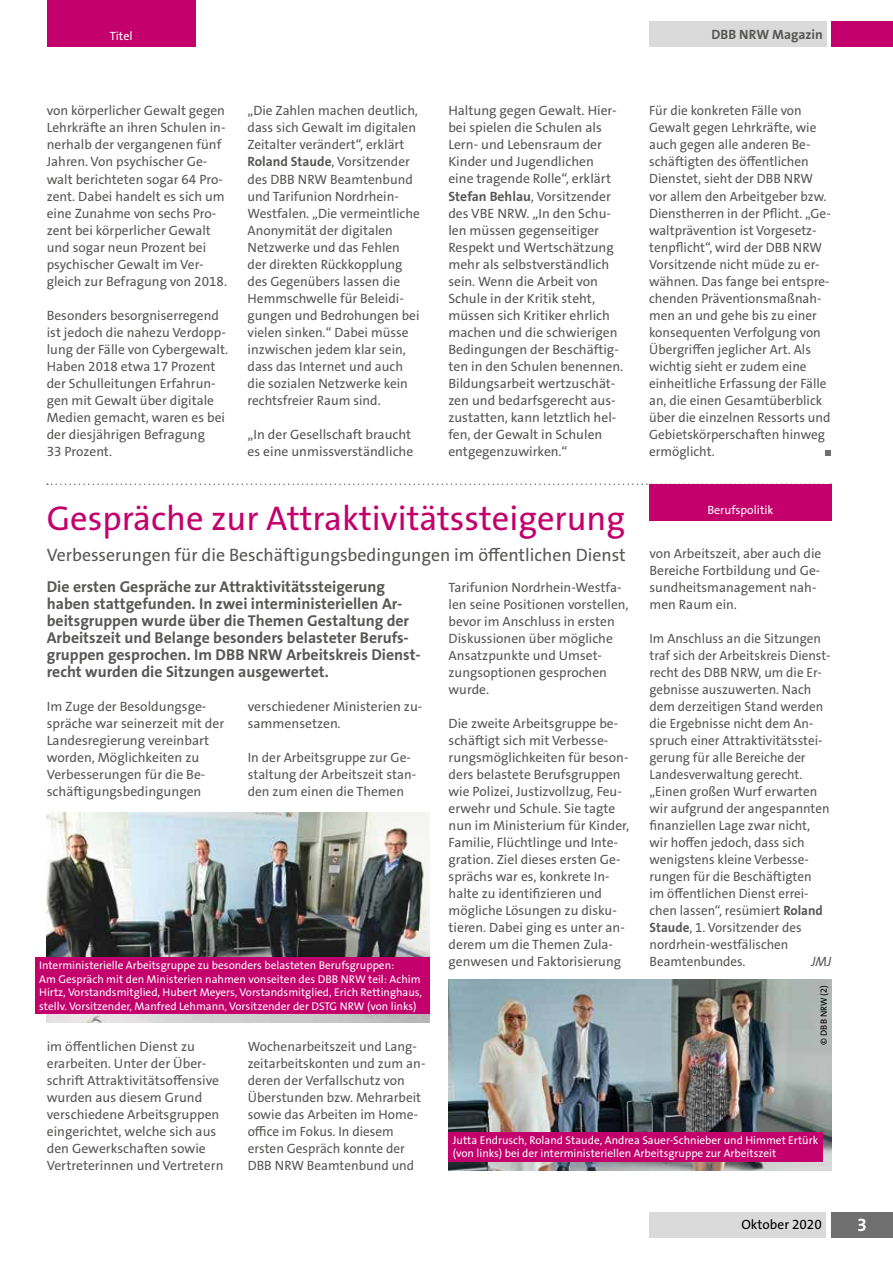
<style>
.page{position:relative;width:893px;height:1263px;background:#fff}
.page>*{position:absolute;margin:0;border:0;box-sizing:border-box;transform-origin:0 0}
.t1{font:34.5px "The Sans Os F";color:#c3006b}
.t2{font:18px "The Sans Os F";color:#575756}
.t3{font:700 18px "The Sans Os F";color:#fff}
.t4{font:700 15.75px/17px "The Sans Os F";color:#575756}
.t5{font:13.5px/17px "The Sans Os F";color:#575756}
.t6{font:700 13.5px "The Sans Os F";color:#575756}
.t7{font:13.5px "The Sans Os F";color:#000}
.t8{font:italic 13.5px "The Sans Os F";color:#575756}
.t9{font:12px "The Sans Os F";color:#fff}
.t10{font:11.25px/13.5px "The Sans Os F";color:#fff}
.t11{font:9px "The Sans Os F";letter-spacing:.005em;color:#000}
.s1{font-weight:700}
</style>
<div class="page">
<div style="left:831px;top:1212px;width:62px;height:25px;background:#706f6f"></div>
<div style="left:649px;top:1212px;width:177px;height:25px;background:#dadada"></div>
<div style="left:649px;top:21px;width:178px;height:26px;background:#dadada"></div>
<div style="left:831px;top:21px;width:62px;height:26px;background:#c3006b"></div>
<div style="left:47px;top:0;width:149px;height:47px;background:#c3006b"></div>
<img style="left:449px;top:980px;width:382px;height:190px">
<img style="left:47px;top:813px;width:382px;height:209px">
<div style="left:449px;top:1132px;width:374px;height:29px;background:#c3006b"></div>
<div style="left:35px;top:957px;width:394px;height:57px;background:#c3006b"></div>
<svg style="left:47px;top:483px;width:784px;height:2px"></svg>
<div style="left:649px;top:484px;width:183px;height:37px;background:#c3006b"></div>
<svg style="left:825px;top:450px;width:6px;height:6px"></svg>
<p class="t9" style="left:110px;top:29px;width:24px">Titel</p>
<p class="t6" style="left:711px;top:25px;width:113px">DBB NRW Magazin</p>
<p class="t5" style="left:47px;top:103px;width:182px">von körperlicher Gewalt gegen<br>Lehrkräfte an ihren Schulen in&shy;nerhalb der vergangenen fünf<br>Jahren. Von psychischer Ge&shy;walt berichteten sogar 64 Pro&shy;zent. Dabei handelt es sich um eine Zunahme von sechs Pro&shy;zent bei körperlicher Gewalt und sogar neun Prozent bei psychischer Gewalt im Ver&shy;gleich zur Befragung von 2018.</p>
<p class="t5" style="left:47px;top:307px;width:183px">Besonders besorgniserregend ist jedoch die nahezu Verdopp&shy;lung der Fälle von Cybergewalt.<br>Haben 2018 etwa 17 Prozent der Schulleitungen Erfahrun&shy;gen mit Gewalt über digitale<br>Medien gemacht, waren es bei der diesjährigen Befragung<br>33 Prozent.</p>
<p class="t5" style="left:248px;top:103px;width:174px">„Die Zahlen machen deutlich, dass sich Gewalt im digitalen<br>Zeitalter verändert“, erklärt<br><span class="s1">Roland Staude</span>, Vorsitzender des DBB NRW Beamtenbund und Tarifunion Nordrhein-<br>Westfalen. „Die vermeintliche<br>Anonymität der digitalen<br>Netzwerke und das Fehlen der direkten Rückkopplung des Gegenübers lassen die<br>Hemmschwelle für Beleidi&shy;gungen und Bedrohungen bei vielen sinken.“ Dabei müsse inzwischen jedem klar sein, dass das Internet und auch die sozialen Netzwerke kein rechtsfreier Raum sind.</p>
<p class="t5" style="left:248px;top:426px;width:167px">„In der Gesellschaft braucht es eine unmissverständliche</p>
<p class="t5" style="left:448px;top:103px;width:176px">Haltung gegen Gewalt. Hier&shy;bei spielen die Schulen als<br>Lern- und Lebensraum der<br>Kinder und Jugendlichen<br>eine tragende Rolle“, erklärt<br><span class="s1">Stefan Behlau</span>, Vorsitzender des VBE NRW. „In den Schu&shy;len müssen gegenseitiger<br>Respekt und Wertschätzung mehr als selbstverständlich sein. Wenn die Arbeit von<br>Schule in der Kritik steht, müssen sich Kritiker ehrlich machen und die schwierigen<br>Bedingungen der Beschäftig&shy;ten in den Schulen benennen.<br>Bildungsarbeit wertzuschät&shy;zen und bedarfsgerecht aus&shy;zustatten, kann letztlich hel&shy;fen, der Gewalt in Schulen entgegenzuwirken.“</p>
<p class="t5" style="left:649px;top:103px;width:183px">Für die konkreten Fälle von<br>Gewalt gegen Lehrkräfte, wie auch gegen alle anderen Be&shy;schäftigten des öffentlichen<br>Dienstet, sieht der DBB NRW vor allem den Arbeitgeber bzw.<br>Dienstherren in der Pflicht. „Ge&shy;waltprävention ist Vorgesetz&shy;tenpflicht“, wird der DBB NRW<br>Vorsitzende nicht müde zu er&shy;wähnen. Das fange bei entspre&shy;chenden Präventionsmaßnah&shy;men an und gehe bis zu einer konsequenten Verfolgung von<br>Übergriffen jeglicher Art. Als wichtig sieht er zudem eine einheitliche Erfassung der Fälle an, die einen Gesamtüberblick über die einzelnen Ressorts und<br>Gebietskörperschaften hinweg ermöglicht.</p>
<h1 class="t1" style="left:47px;top:496px;width:580px">Gespräche zur Attraktivitätssteigerung</h1>
<h2 class="t2" style="left:47px;top:543px;width:581px">Verbesserungen für die Beschäftigungsbedingungen im öffentlichen Dienst</h2>
<p class="t4" style="left:47px;top:578px;width:375px">Die ersten Gespräche zur Attraktivitätssteigerung haben stattgefunden. In zwei interministeriellen Ar&shy;beitsgruppen wurde über die Themen Gestaltung der Arbeitszeit und Belange besonders belasteter Berufs&shy;gruppen gesprochen. Im DBB NRW Arbeitskreis Dienst&shy;recht wurden die Sitzungen ausgewertet.</p>
<p class="t5" style="left:47px;top:698px;width:179px">Im Zuge der Besoldungsge&shy;spräche war seinerzeit mit der<br>Landesregierung vereinbart worden, Möglichkeiten zu<br>Verbesserungen für die Be&shy;schäftigungsbedingungen</p>
<p class="t9" style="left:707px;top:502px;width:68px">Berufspolitik</p>
<p class="t5" style="left:649px;top:545px;width:173px">von Arbeitszeit, aber auch die<br>Bereiche Fortbildung und Ge&shy;sundheitsmanagement nah&shy;men Raum ein.</p>
<p class="t5" style="left:649px;top:630px;width:182px">Im Anschluss an die Sitzungen traf sich der Arbeitskreis Dienst&shy;recht des DBB NRW, um die Er&shy;gebnisse auszuwerten. Nach dem derzeitigen Stand werden die Ergebnisse nicht dem An&shy;spruch einer Attraktivitätsstei&shy;gerung für alle Bereiche der<br>Landesverwaltung gerecht. „Einen großen Wurf erwarten wir aufgrund der angespannten finanziellen Lage zwar nicht, wir hoffen jedoch, dass sich wenigstens kleine Verbesse&shy;rungen für die Beschäftigten<br>im öffentlichen Dienst errei&shy;chen lassen“, resümiert <span class="s1">Roland<br>Staude</span>, 1. Vorsitzender des nordrhein-westfälischen<br>Beamtenbundes.</p>
<p class="t5" style="left:449px;top:579px;width:181px">Tarifunion Nordrhein-Westfa&shy;len seine Positionen vorstellen, bevor im Anschluss in ersten<br>Diskussionen über mögliche<br>Ansatzpunkte und Umset&shy;zungsoptionen gesprochen wurde.</p>
<p class="t5" style="left:449px;top:715px;width:182px">Die zweite Arbeitsgruppe be&shy;schäftigt sich mit Verbesse&shy;rungsmöglichkeiten für beson&shy;ders belastete Berufsgruppen wie Polizei, Justizvollzug, Feu&shy;erwehr und Schule. Sie tagte nun im Ministerium für Kinder,<br>Familie, Flüchtlinge und Inte&shy;gration. Ziel dieses ersten Ge&shy;sprächs war es, konkrete In&shy;halte zu identifizieren und mögliche Lösungen zu disku&shy;tieren. Dabei ging es unter an&shy;derem um die Themen Zula&shy;genwesen und Faktorisierung</p>
<p class="t5" style="left:248px;top:698px;width:176px">verschiedener Ministerien zu&shy;sammensetzen.</p>
<p class="t5" style="left:248px;top:749px;width:170px">In der Arbeitsgruppe zur Ge&shy;staltung der Arbeitszeit stan&shy;den zum einen die Themen</p>
<p class="t8" style="left:812px;top:953px;width:21px">JMJ</p>
<p class="t10" style="left:39px;top:959px;width:385px">Interministerielle Arbeitsgruppe zu besonders belasteten Berufsgruppen:<br>Am Gespräch mit den Ministerien nahmen vonseiten des DBB NRW teil: Achim Hirtz, Vorstandsmitglied, Hubert Meyers, Vorstandsmitglied, Erich Rettinghaus, stellv. Vorsitzender, Manfred Lehmann, Vorsitzender der DSTG NRW (von links)</p>
<p class="t11" style="left:818px;top:1044px;width:61px;rotate:-90deg">© DBB NRW (2)</p>
<p class="t5" style="left:47px;top:1038px;width:178px">im öffentlichen Dienst zu erarbeiten. Unter der Über&shy;schrift Attraktivitätsoffensive wurden aus diesem Grund verschiedene Arbeitsgruppen eingerichtet, welche sich aus den Gewerkschaften sowie<br>Vertreterinnen und Vertretern</p>
<p class="t5" style="left:248px;top:1038px;width:179px">Wochenarbeitszeit und Lang&shy;zeitarbeitskonten und zum an&shy;deren der Verfallschutz von<br>Überstunden bzw. Mehrarbeit sowie das Arbeiten im Home&shy;office im Fokus. In diesem ersten Gespräch konnte der<br>DBB NRW Beamtenbund und</p>
<p class="t10" style="left:453px;top:1133px;width:367px">Jutta Endrusch, Roland Staude, Andrea Sauer-Schnieber und Himmet Ertürk (von links) bei der interministeriellen Arbeitsgruppe zur Arbeitszeit</p>
<p class="t7" style="left:741px;top:1216px;width:82px">Oktober 2020</p>
<h2 class="t3" style="left:857px;top:1213px;width:11px">3</h2>
</div>
